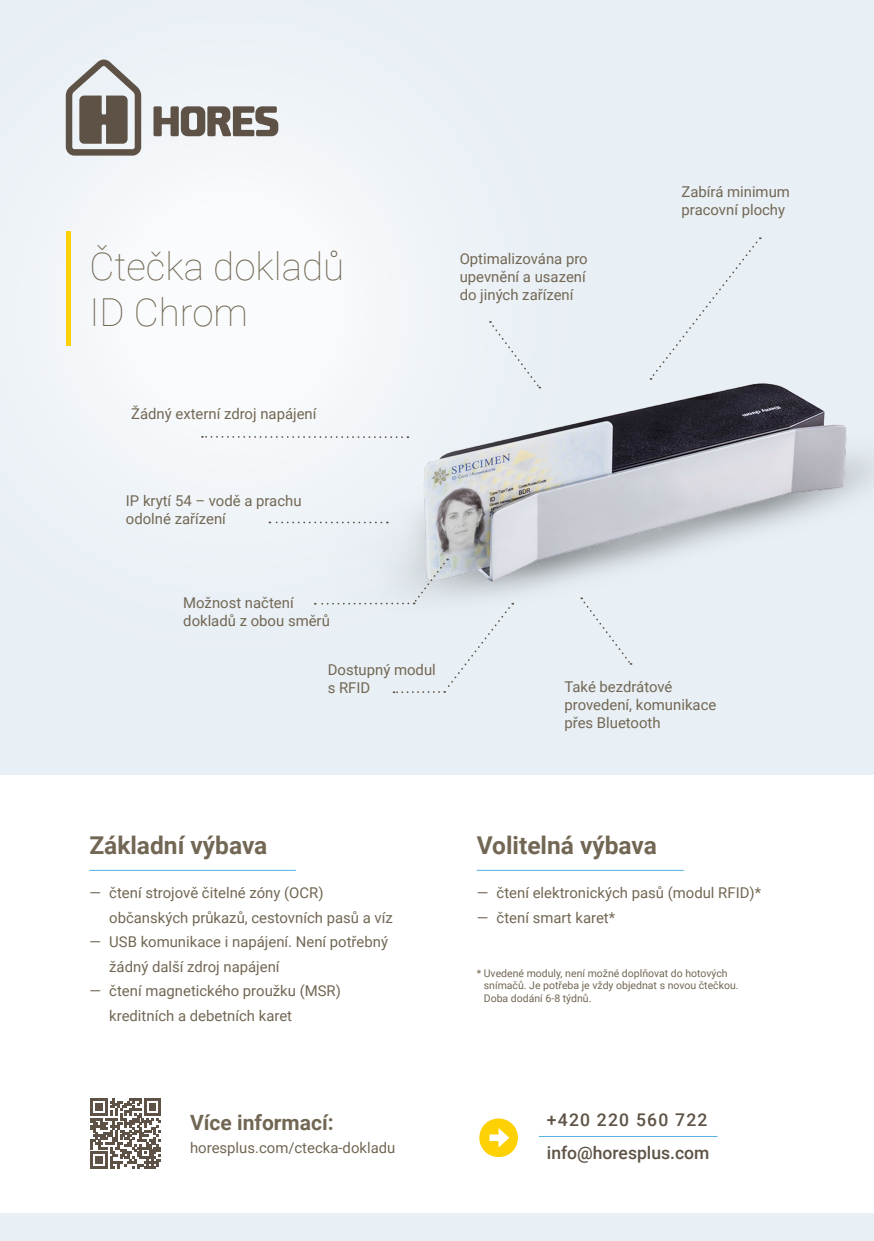
<style>
.page{position:relative;width:874px;height:1241px;background:#fff}
.page>*{position:absolute;margin:0;border:0;box-sizing:border-box;transform-origin:0 0}
.Nadpis{font:700 52.5px "Tabac Sans";color:#fed105}
.palin{font:100 38.5px/46.2px "Roboto";color:#726754}
.Nadpis-2{font:700 24.5px "Roboto";color:#726754}
.palin-2{font:700 21px "Roboto";color:#726754}
.t1{font:500 17.5px "Roboto";color:#5d5245}
.t2{font:500 17.5px "Roboto";letter-spacing:.07em;color:#5d5245}
.palin-3{font:14.88px/17.8px "Roboto";color:#726754}
.vlastnost_nazev{font:10.5px/12.6px "Roboto";color:#726754}
</style>
<div class="page">
<img style="left:0;top:0;width:873px;height:774px">
<svg style="left:0;top:0;width:633px;height:718px"></svg>
<div style="left:0;top:1213px;width:873px;height:27px;background:#e8eff5"></div>
<svg style="left:153px;top:106px;width:125px;height:30px"></svg>
<svg style="left:66px;top:60px;width:75px;height:96px;background:#9e9b96"></svg>
<div style="left:66px;top:231px;width:5px;height:115px;background:#fed105"></div>
<svg style="left:91px;top:1098px;width:70px;height:70px"></svg>
<hr style="left:89px;top:869px;width:207px;height:1px;background:#53b0e3">
<hr style="left:476px;top:869px;width:207px;height:1px;background:#53b0e3">
<hr style="left:538px;top:1135px;width:179px;height:1px;background:#53b0e3">
<div style="left:649px;top:237px;width:111px;height:143px;background:#e8eff5"></div>
<svg style="left:314px;top:558px;width:199px;height:135px;background:#e2e9ef"></svg>
<svg style="left:269px;top:521px;width:118px;height:2px"></svg>
<svg style="left:202px;top:436px;width:206px;height:2px"></svg>
<div style="left:581px;top:597px;width:50px;height:67px;background:#e8eff5"></div>
<div style="left:489px;top:321px;width:51px;height:67px;background:#eaf0f6"></div>
<p class="palin" style="left:89px;top:242px;width:256px">Čtečka dokladů<br>ID Chrom</p>
<p class="palin-3" style="left:459px;top:249px;width:129px">Optimalizována pro upevnění a usazení do jiných zařízení</p>
<p class="palin-3" style="left:681px;top:182px;width:110px">Zabírá minimum pracovní plochy</p>
<p class="palin-3" style="left:131px;top:404px;width:187px">Žádný externí zdroj napájení</p>
<p class="palin-3" style="left:126px;top:491px;width:177px">IP krytí 54 – vodě a prachu odolné zařízení</p>
<p class="palin-3" style="left:183px;top:593px;width:148px">Možnost načtení dokladů z obou směrů</p>
<p class="palin-3" style="left:327px;top:660px;width:109px">Dostupný modul s RFID</p>
<p class="palin-3" style="left:564px;top:677px;width:153px">Také bezdrátové provedení, komunikace přes Bluetooth</p>
<p class="Nadpis-2" style="left:89px;top:828px;width:179px">Základní výbava</p>
<p class="palin-3" style="left:109px;top:880px;width:285px;line-height:24.5px;text-indent:-20px">― čtení strojově čitelné zóny (OCR) občanských průkazů, cestovních pasů a víz</p>
<p class="palin-3" style="left:109px;top:929px;width:280px;line-height:24.5px;text-indent:-20px">― USB komunikace i napájení. Není potřebný žádný další zdroj napájení</p>
<p class="palin-3" style="left:109px;top:978px;width:233px;line-height:24.5px;text-indent:-20px">― čtení magnetického proužku (MSR) kreditních a debetních karet</p>
<p class="palin-2" style="left:190px;top:1107px;width:145px">Více informací:</p>
<p class="palin-3" style="left:190px;top:1137px;width:207px">horesplus.com/ctecka-dokladu</p>
<p class="Nadpis-2" style="left:476px;top:828px;width:182px">Volitelná výbava</p>
<p class="palin-3" style="left:476px;top:883px;width:286px">― čtení elektronických pasů (modul RFID)*</p>
<p class="palin-3" style="left:476px;top:907px;width:140px">― čtení smart karet*</p>
<p class="vlastnost_nazev" style="left:483px;top:966px;width:256px;text-indent:-7px">* Uvedené moduly, není možné doplňovat do hotových snímačů. Je potřeba je vždy objednat s novou čtečkou.<br>Doba dodání 6-8 týdnů.</p>
<p class="Nadpis" style="left:476px;top:1104px;width:45px">→</p>
<p class="t2" style="left:546px;top:1106px;width:162px">+420 220 560 722</p>
<p class="t1" style="left:546px;top:1140px;width:164px">info@horesplus.com</p>
</div>
